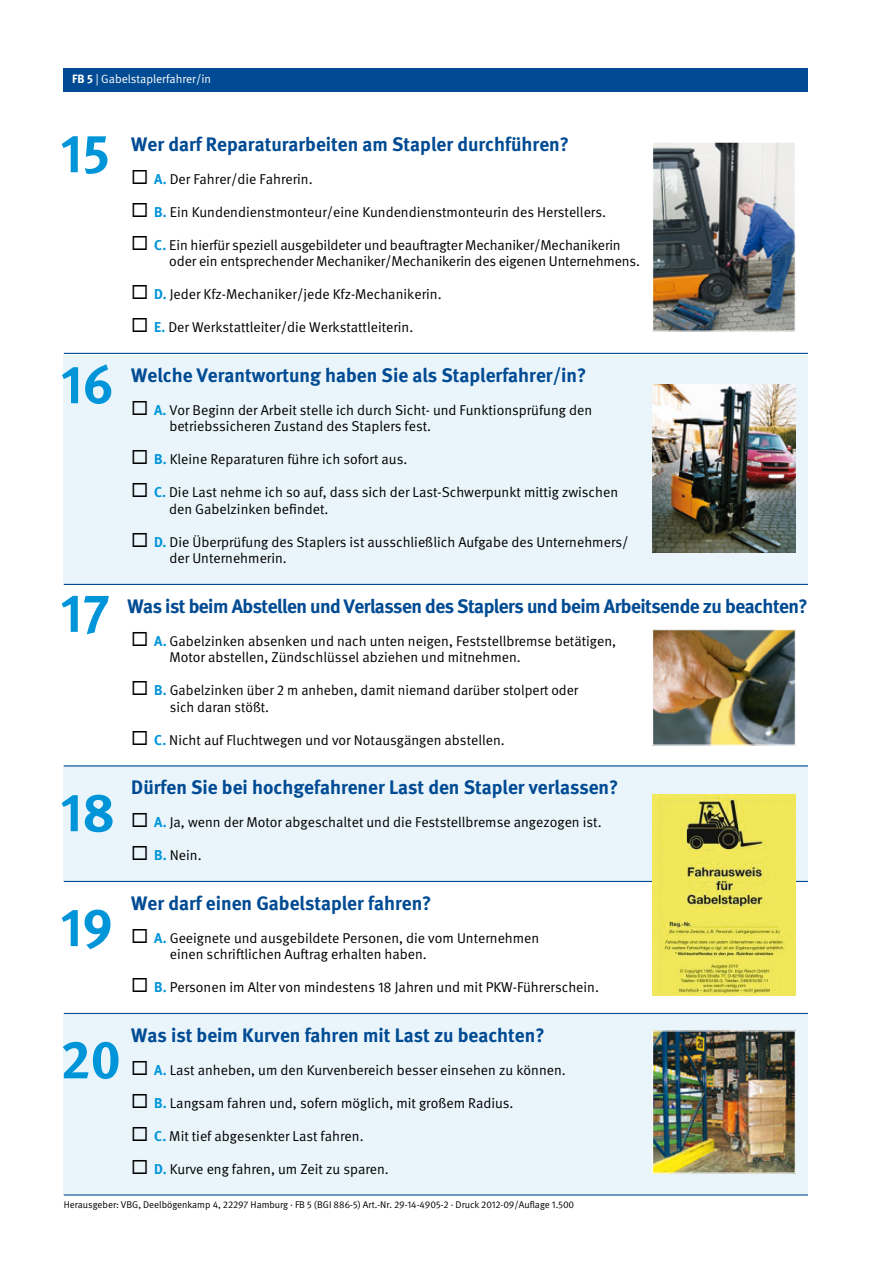
<style>
.page{position:relative;width:893px;height:1263px;background:#fff}
.page>*{position:absolute;margin:0;border:0;box-sizing:border-box;transform-origin:0 0}
.t1{font:700 54px/114.9px "DGUV Meta";color:#0095d8}
.t2{font:700 19.5px "DGUV Meta";color:#004b93}
.t3{font:700 19.5px "DGUV Meta";letter-spacing:-.025em;color:#004b93}
.t4{font:14.25px/16.5px "DGUV Meta";color:#000}
.t5{font:12px "DGUV Meta";color:#fff}
.t6{font:9.75px "DGUV Meta";color:#000}
.s1{font-weight:700}
.s2{font-weight:700;color:#0095d8}
</style>
<div class="page">
<div style="left:64px;top:355px;width:744px;height:229px;background:#eaf5fb"></div>
<div style="left:64px;top:765px;width:744px;height:117px;background:#eaf5fb"></div>
<div style="left:64px;top:1014px;width:744px;height:181px;background:#eaf5fb"></div>
<hr style="left:64px;top:353px;width:744px;height:1px;background:#004b93">
<hr style="left:64px;top:584px;width:744px;height:1px;background:#004b93">
<hr style="left:64px;top:765px;width:744px;height:1px;background:#004b93">
<hr style="left:64px;top:881px;width:744px;height:1px;background:#004b93">
<hr style="left:64px;top:1013px;width:744px;height:1px;background:#004b93">
<hr style="left:64px;top:1194px;width:744px;height:1px;background:#004b93">
<img style="left:654px;top:144px;width:140px;height:186px">
<div style="left:652px;top:142px;width:144px;height:190px;border:1px solid #fff"></div>
<img style="left:654px;top:1032px;width:140px;height:140px">
<div style="left:652px;top:1030px;width:144px;height:144px;border:1px solid #fff"></div>
<img style="left:654px;top:631px;width:140px;height:113px">
<div style="left:652px;top:629px;width:144px;height:117px;border:1px solid #fff"></div>
<div style="left:64px;top:68px;width:744px;height:23px;background:#004b93"></div>
<img style="left:652px;top:385px;width:144px;height:168px">
<img style="left:652px;top:794px;width:144px;height:201px">
<p class="t5" style="left:72px;top:72px;width:140px"><span class="s1">FB 5</span> | Gabelstaplerfahrer/in</p>
<h2 class="t2" style="left:131px;top:132px;width:439px">Wer darf Reparaturarbeiten am Stapler durchführen?</h2>
<p class="t4" style="left:131px;top:171px;width:183px">◻ <span class="s2">A.</span> Der Fahrer/die Fahrerin.</p>
<p class="t4" style="left:131px;top:204px;width:476px">◻ <span class="s2">B.</span> Ein Kundendienstmonteur/eine Kundendienstmonteurin des Herstellers.</p>
<p class="t4" style="left:169px;top:237px;width:472px;text-indent:-38px">◻ <span class="s2">C.</span> Ein hierfür speziell ausgebildeter und beauftragter Mechaniker/Mechanikerin oder ein entsprechender Mechaniker/Mechanikerin des eigenen Unternehmens.</p>
<p class="t4" style="left:131px;top:286px;width:312px">◻ <span class="s2">D.</span> Jeder Kfz-Mechaniker/jede Kfz-Mechanikerin.</p>
<p class="t4" style="left:131px;top:319px;width:284px">◻ <span class="s2">E.</span> Der Werkstattleiter/die Werkstattleiterin.</p>
<h2 class="t2" style="left:131px;top:363px;width:457px">Welche Verantwortung haben Sie als Staplerfahrer/in?</h2>
<p class="t4" style="left:169px;top:402px;width:424px;text-indent:-38px">◻ <span class="s2">A.</span> Vor Beginn der Arbeit stelle ich durch Sicht- und Funktionsprüfung den betriebssicheren Zustand des Staplers fest.</p>
<p class="t4" style="left:131px;top:451px;width:278px">◻ <span class="s2">B.</span> Kleine Reparaturen führe ich sofort aus.</p>
<p class="t4" style="left:169px;top:484px;width:451px;text-indent:-38px">◻ <span class="s2">C.</span> Die Last nehme ich so auf, dass sich der Last-Schwerpunkt mittig zwischen den Gabelzinken befindet.</p>
<p class="t4" style="left:170px;top:534px;width:460px;text-indent:-38px">◻ <span class="s2">D.</span> Die Überprüfung des Staplers ist ausschließlich Aufgabe des Unternehmers/ der Unternehmerin.</p>
<h2 class="t3" style="left:128px;top:594px;width:682px">Was ist beim Abstellen und Verlassen des Staplers und beim Arbeitsende zu beachten?</h2>
<p class="t4" style="left:169px;top:633px;width:448px;text-indent:-38px">◻ <span class="s2">A.</span> Gabelzinken absenken und nach unten neigen, Feststellbremse betätigen,<br>Motor abstellen, Zündschlüssel abziehen und mitnehmen.</p>
<p class="t4" style="left:170px;top:682px;width:410px;text-indent:-39px">◻ <span class="s2">B.</span> Gabelzinken über 2 m anheben, damit niemand darüber stolpert oder sich daran stößt.</p>
<p class="t4" style="left:131px;top:732px;width:375px">◻ <span class="s2">C.</span> Nicht auf Fluchtwegen und vor Notausgängen abstellen.</p>
<h2 class="t2" style="left:131px;top:776px;width:489px">Dürfen Sie bei hochgefahrener Last den Stapler verlassen?</h2>
<p class="t4" style="left:131px;top:814px;width:472px">◻ <span class="s2">A.</span> Ja, wenn der Motor abgeschaltet und die Feststellbremse angezogen ist.</p>
<p class="t4" style="left:131px;top:847px;width:72px">◻ <span class="s2">B.</span> Nein.</p>
<h2 class="t2" style="left:131px;top:891px;width:302px">Wer darf einen Gabelstapler fahren?</h2>
<p class="t4" style="left:170px;top:930px;width:371px;text-indent:-38px">◻ <span class="s2">A.</span> Geeignete und ausgebildete Personen, die vom Unternehmen einen schriftlichen Auftrag erhalten haben.</p>
<p class="t4" style="left:131px;top:979px;width:469px">◻ <span class="s2">B.</span> Personen im Alter von mindestens 18 Jahren und mit PKW-Führerschein.</p>
<h2 class="t2" style="left:131px;top:1023px;width:415px">Was ist beim Kurven fahren mit Last zu beachten?</h2>
<p class="t4" style="left:131px;top:1062px;width:436px">◻ <span class="s2">A.</span> Last anheben, um den Kurvenbereich besser einsehen zu können.</p>
<p class="t4" style="left:131px;top:1095px;width:384px">◻ <span class="s2">B.</span> Langsam fahren und, sofern möglich, mit großem Radius.</p>
<p class="t4" style="left:131px;top:1128px;width:234px">◻ <span class="s2">C.</span> Mit tief abgesenkter Last fahren.</p>
<p class="t4" style="left:131px;top:1161px;width:259px">◻ <span class="s2">D.</span> Kurve eng fahren, um Zeit zu sparen.</p>
<p class="t6" style="left:64px;top:1199px;width:512px">Herausgeber: VBG, Deelbögenkamp 4, 22297 Hamburg · FB 5 (BGI 886-5) Art.-Nr. 29-14-4905-2 · Druck 2012-09/Auflage 1.500</p>
<h1 class="t1" style="left:61px;top:98px;width:51px">15</h1>
<h1 class="t1" style="left:61px;top:329px;width:54px">16</h1>
<h1 class="t1" style="left:61px;top:557px;width:51px">17</h1>
<h1 class="t1" style="left:61px;top:757px;width:56px">18<br>19</h1>
<h1 class="t1" style="left:61px;top:1004px;width:62px">20</h1>
</div>
